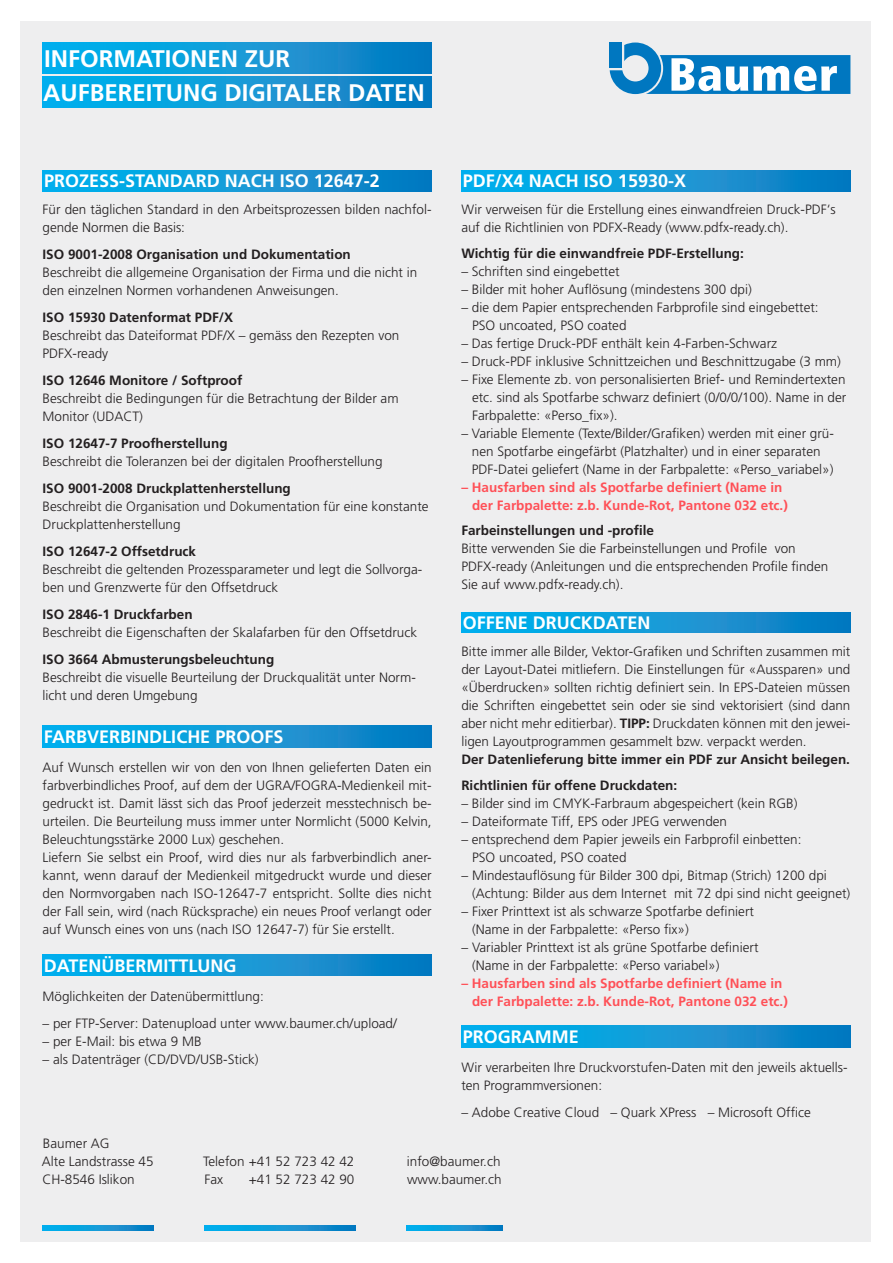
<style>
.page{position:relative;width:893px;height:1263px;background:#fff}
.page>*{position:absolute;margin:0;border:0;box-sizing:border-box;transform-origin:0 0}
.t1{font:700 24px "Frutiger";color:#fff}
.t2{font:700 18px "Frutiger";color:#fff}
.t3{font:300 13.5px/18px "Frutiger";color:#231f20}
.t4{font:700 13.5px "Frutiger";color:#231f20}
.t5{font:700 13.5px "Frutiger";color:#ff5057}
.s1{font-weight:700}
</style>
<div class="page">
<div style="left:20px;top:21px;width:850px;height:1221px;background:#eeeeef"></div>
<svg style="left:610px;top:43px;width:240px;height:51px"></svg>
<div style="left:610px;top:43px;width:12px;height:25px;background:#0077c0"></div>
<svg style="left:43px;top:43px;width:389px;height:30px;background:#0b98d7"></svg>
<svg style="left:43px;top:77px;width:389px;height:30px;background:#0b98d7"></svg>
<svg style="left:43px;top:170px;width:389px;height:21px;background:#0b98d7"></svg>
<svg style="left:461px;top:170px;width:389px;height:21px;background:#0b98d7"></svg>
<svg style="left:43px;top:1226px;width:110px;height:4px"></svg>
<svg style="left:204px;top:1226px;width:151px;height:4px"></svg>
<svg style="left:406px;top:1226px;width:96px;height:4px"></svg>
<svg style="left:461px;top:612px;width:389px;height:20px;background:#0b98d7"></svg>
<svg style="left:461px;top:1026px;width:389px;height:21px;background:#0b98d7"></svg>
<svg style="left:43px;top:726px;width:389px;height:21px;background:#0b98d7"></svg>
<svg style="left:43px;top:955px;width:389px;height:21px;background:#0b98d7"></svg>
<p class="t1" style="left:44px;top:44px;width:248px">INFORMATIONEN ZUR</p>
<p class="t1" style="left:43px;top:79px;width:383px">AUFBEREITUNG DIGITALER DATEN</p>
<p class="t2" style="left:44px;top:171px;width:337px">PROZESS-STANDARD NACH ISO 12647-2</p>
<p class="t2" style="left:463px;top:171px;width:225px">PDF/X4 NACH ISO 15930-X</p>
<p class="t3" style="left:43px;top:201px;width:391px">Für den täglichen Standard in den Arbeitsprozessen bilden nachfol&shy;gende Normen die Basis:</p>
<p class="t4" style="left:43px;top:247px;width:310px">ISO 9001-2008 Organisation und Dokumentation</p>
<p class="t3" style="left:43px;top:264px;width:376px">Beschreibt die allgemeine Organisation der Firma und die nicht in den einzelnen Normen vorhandenen Anweisungen.</p>
<p class="t4" style="left:43px;top:310px;width:192px">ISO 15930 Datenformat PDF/X</p>
<p class="t3" style="left:43px;top:327px;width:358px">Beschreibt das Dateiformat PDF/X – gemäss den Rezepten von<br>PDFX-ready</p>
<p class="t4" style="left:43px;top:373px;width:201px">ISO 12646 Monitore / Softproof</p>
<p class="t3" style="left:43px;top:390px;width:358px">Beschreibt die Bedingungen für die Betrachtung der Bilder am<br>Monitor (UDACT)</p>
<p class="t4" style="left:43px;top:436px;width:187px">ISO 12647-7 Proofherstellung</p>
<p class="t3" style="left:43px;top:453px;width:342px">Beschreibt die Toleranzen bei der digitalen Proofherstellung</p>
<p class="t4" style="left:43px;top:481px;width:250px">ISO 9001-2008 Druckplattenherstellung</p>
<p class="t3" style="left:43px;top:498px;width:388px">Beschreibt die Organisation und Dokumentation für eine konstante<br>Druckplattenherstellung</p>
<p class="t4" style="left:43px;top:544px;width:155px">ISO 12647-2 Offsetdruck</p>
<p class="t3" style="left:43px;top:561px;width:381px">Beschreibt die geltenden Prozessparameter und legt die Sollvorga&shy;ben und Grenzwerte für den Offsetdruck</p>
<p class="t4" style="left:43px;top:607px;width:152px">ISO 2846-1 Druckfarben</p>
<p class="t3" style="left:43px;top:624px;width:376px">Beschreibt die Eigenschaften der Skalafarben für den Offsetdruck</p>
<p class="t4" style="left:43px;top:652px;width:233px">ISO 3664 Abmusterungsbeleuchtung</p>
<p class="t3" style="left:43px;top:669px;width:375px">Beschreibt die visuelle Beurteilung der Druckqualität unter Norm&shy;licht und deren Umgebung</p>
<p class="t2" style="left:44px;top:726px;width:241px">FARBVERBINDLICHE PROOFS</p>
<p class="t3" style="left:43px;top:758px;width:391px;text-align:justify">Auf Wunsch erstellen wir von den von Ihnen gelieferten Daten ein farbverbindliches Proof, auf dem der UGRA/FOGRA-Medienkeil mit&shy;gedruckt ist. Damit lässt sich das Proof jederzeit messtechnisch be&shy;urteilen. Die Beurteilung muss immer unter Normlicht (5000 Kelvin, Beleuchtungsstärke 2000 Lux) geschehen.</p>
<p class="t3" style="left:43px;top:848px;width:391px;text-align:justify">Liefern Sie selbst ein Proof, wird dies nur als farbverbindlich aner&shy;kannt, wenn darauf der Medienkeil mitgedruckt wurde und dieser den Normvorgaben nach ISO-12647-7 entspricht. Sollte dies nicht der Fall sein, wird (nach Rücksprache) ein neues Proof verlangt oder auf Wunsch eines von uns (nach ISO 12647-7) für Sie erstellt.</p>
<p class="t2" style="left:44px;top:955px;width:194px">DATENÜBERMITTLUNG</p>
<p class="t3" style="left:43px;top:987px;width:223px">Möglichkeiten der Datenübermittlung:</p>
<p class="t3" style="left:43px;top:1014px;width:356px">– per FTP-Server: Datenupload unter www.baumer.ch/upload/</p>
<p class="t3" style="left:43px;top:1032px;width:161px">– per E-Mail: bis etwa 9 MB</p>
<p class="t3" style="left:43px;top:1050px;width:218px">– als Datenträger (CD/DVD/USB-Stick)</p>
<p class="t3" style="left:461px;top:201px;width:376px">Wir verweisen für die Erstellung eines einwandfreien Druck-PDF‘s auf die Richtlinien von PDFX-Ready (www.pdfx-ready.ch).</p>
<p class="t4" style="left:461px;top:245px;width:284px">Wichtig für die einwandfreie PDF-Erstellung:</p>
<p class="t3" style="left:461px;top:262px;width:160px">– Schriften sind eingebettet</p>
<p class="t3" style="left:461px;top:280px;width:292px">– Bilder mit hoher Auflösung (mindestens 300 dpi)</p>
<p class="t3" style="left:461px;top:298px;width:359px">– die dem Papier entsprechenden Farbprofile sind eingebettet:</p>
<p class="t3" style="left:472px;top:316px;width:156px">PSO uncoated, PSO coated</p>
<p class="t3" style="left:461px;top:334px;width:317px">– Das fertige Druck-PDF enthält kein 4-Farben-Schwarz</p>
<p class="t3" style="left:461px;top:352px;width:381px">– Druck-PDF inklusive Schnittzeichen und Beschnittzugabe (3 mm)</p>
<p class="t3" style="left:472px;top:370px;width:376px;text-align:justify;text-indent:-11px">– Fixe Elemente zb. von personalisierten Brief- und Remindertexten etc. sind als Spotfarbe schwarz definiert (0/0/0/100). Name in der Farbpalette: «Perso_fix»).</p>
<p class="t3" style="left:461px;top:424px;width:374px">– Variable Elemente (Texte/Bilder/Grafiken) werden mit einer grü-</p>
<p class="t3" style="left:472px;top:442px;width:363px">nen Spotfarbe eingefärbt (Platzhalter) und in einer separaten<br>PDF-Datei geliefert (Name in der Farbpalette: «Perso_variabel»)</p>
<p class="t5" style="left:461px;top:479px;width:323px">– Hausfarben sind als Spotfarbe definiert (Name in</p>
<p class="t5" style="left:472px;top:497px;width:317px">der Farbpalette: z.b. Kunde-Rot, Pantone 032 etc.)</p>
<p class="t4" style="left:461px;top:523px;width:194px">Farbeinstellungen und -profile</p>
<p class="t3" style="left:461px;top:540px;width:336px">Bitte verwenden Sie die Farbeinstellungen und Profile von</p>
<p class="t3" style="left:461px;top:558px;width:368px">PDFX-ready (Anleitungen und die entsprechenden Profile finden</p>
<p class="t3" style="left:461px;top:576px;width:164px">Sie auf www.pdfx-ready.ch).</p>
<p class="t2" style="left:463px;top:612px;width:189px">OFFENE DRUCKDATEN</p>
<p class="t3" style="left:461px;top:643px;width:391px;text-align:justify">Bitte immer alle Bilder, Vektor-Grafiken und Schriften zusammen mit der Layout-Datei mitliefern. Die Einstellungen für «Aussparen» und «Überdrucken» sollten richtig definiert sein. In EPS-Dateien müssen die Schriften eingebettet sein oder sie sind vektorisiert (sind dann aber nicht mehr editierbar). <span class="s1">TIPP:</span> Druckdaten können mit den jewei&shy;ligen Layoutprogrammen gesammelt bzw. verpackt werden.</p>
<p class="t4" style="left:461px;top:752px;width:390px">Der Datenlieferung bitte immer ein PDF zur Ansicht beilegen.</p>
<p class="t4" style="left:461px;top:777px;width:217px">Richtlinien für offene Druckdaten:</p>
<p class="t3" style="left:461px;top:794px;width:338px">– Bilder sind im CMYK-Farbraum abgespeichert (kein RGB)</p>
<p class="t3" style="left:461px;top:812px;width:267px">– Dateiformate Tiff, EPS oder JPEG verwenden</p>
<p class="t3" style="left:461px;top:830px;width:342px">– entsprechend dem Papier jeweils ein Farbprofil einbetten:</p>
<p class="t3" style="left:472px;top:848px;width:156px">PSO uncoated, PSO coated</p>
<p class="t3" style="left:461px;top:866px;width:367px">– Mindestauflösung für Bilder 300 dpi, Bitmap (Strich) 1200 dpi</p>
<p class="t3" style="left:472px;top:884px;width:380px">(Achtung: Bilder aus dem Internet mit 72 dpi sind nicht geeignet)</p>
<p class="t3" style="left:461px;top:902px;width:294px">– Fixer Printtext ist als schwarze Spotfarbe definiert</p>
<p class="t3" style="left:472px;top:920px;width:218px">(Name in der Farbpalette: «Perso fix»)</p>
<p class="t3" style="left:461px;top:938px;width:299px">– Variabler Printtext ist als grüne Spotfarbe definiert</p>
<p class="t3" style="left:472px;top:956px;width:249px">(Name in der Farbpalette: «Perso variabel»)</p>
<p class="t5" style="left:461px;top:975px;width:323px">– Hausfarben sind als Spotfarbe definiert (Name in</p>
<p class="t5" style="left:472px;top:993px;width:317px">der Farbpalette: z.b. Kunde-Rot, Pantone 032 etc.)</p>
<p class="t2" style="left:463px;top:1026px;width:117px">PROGRAMME</p>
<p class="t3" style="left:461px;top:1058px;width:388px">Wir verarbeiten Ihre Druckvorstufen-Daten mit den jeweils aktuells&shy;ten Programmversionen:</p>
<p class="t3" style="left:461px;top:1103px;width:351px">– Adobe Creative Cloud – Quark XPress – Microsoft Office</p>
<p class="t3" style="left:43px;top:1134px;width:68px">Baumer AG</p>
<p class="t3" style="left:42px;top:1152px;width:113px">Alte Landstrasse 45</p>
<p class="t3" style="left:42px;top:1170px;width:94px">CH-8546 Islikon</p>
<p class="t3" style="left:203px;top:1152px;width:153px">Telefon +41 52 723 42 42</p>
<p class="t3" style="left:205px;top:1170px;width:20px">Fax</p>
<p class="t3" style="left:249px;top:1170px;width:107px">+41 52 723 42 90</p>
<p class="t3" style="left:407px;top:1152px;width:95px">info@baumer.ch</p>
<p class="t3" style="left:407px;top:1170px;width:96px">www.baumer.ch</p>
</div>
